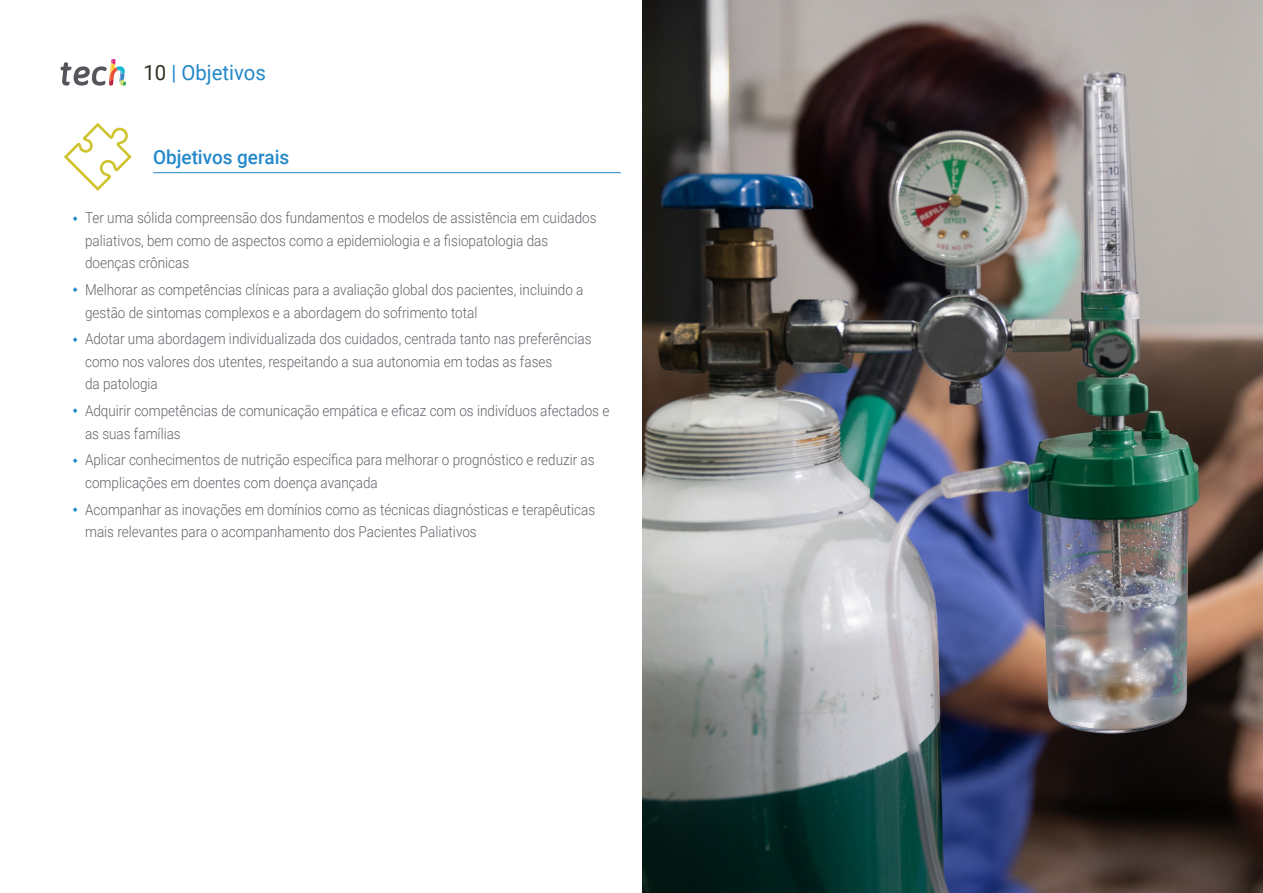
<style>
.page{position:relative;width:1263px;height:893px;background:#fff}
.page>*{position:absolute;margin:0;border:0;box-sizing:border-box;transform-origin:0 0}
.t1{font:21px "Roboto";color:#2488c9}
.t2{font:500 19.5px "Roboto";color:#2488c9}
.t3{font:300 15px/22.5px "Roboto";color:#61646a;scale:.9 1}
.s1{color:#312e20}
</style>
<div class="page">
<hr style="left:153px;top:172px;width:468px;height:1px;background:#2488c9">
<svg style="left:64px;top:123px;width:68px;height:68px"></svg>
<img style="left:642px;top:0;width:621px;height:893px">
<svg style="left:61px;top:59px;width:65px;height:27px"></svg>
<h1 class="t1" style="left:144px;top:57px;width:124px"><span class="s1">10</span> | Objetivos</h1>
<h2 class="t2" style="left:153px;top:144px;width:138px">Objetivos gerais</h2>
<p class="t3" style="left:85px;top:206px;width:570px">Ter uma sólida compreensão dos fundamentos e modelos de assistência em cuidados paliativos, bem como de aspectos como a epidemiologia e a fisiopatologia das doenças crônicas</p>
<p class="t3" style="left:85px;top:278px;width:555px">Melhorar as competências clínicas para a avaliação global dos pacientes, incluindo a gestão de sintomas complexos e a abordagem do sofrimento total</p>
<p class="t3" style="left:85px;top:327px;width:564px">Adotar uma abordagem individualizada dos cuidados, centrada tanto nas preferências como nos valores dos utentes, respeitando a sua autonomia em todas as fases<br>da patologia</p>
<p class="t3" style="left:85px;top:399px;width:584px">Adquirir competências de comunicação empática e eficaz com os indivíduos afectados e as suas famílias</p>
<p class="t3" style="left:85px;top:448px;width:568px">Aplicar conhecimentos de nutrição específica para melhorar o prognóstico e reduzir as complicações em doentes com doença avançada</p>
<p class="t3" style="left:85px;top:497px;width:568px">Acompanhar as inovações em domínios como as técnicas diagnósticas e terapêuticas mais relevantes para o acompanhamento dos Pacientes Paliativos</p>
</div>
